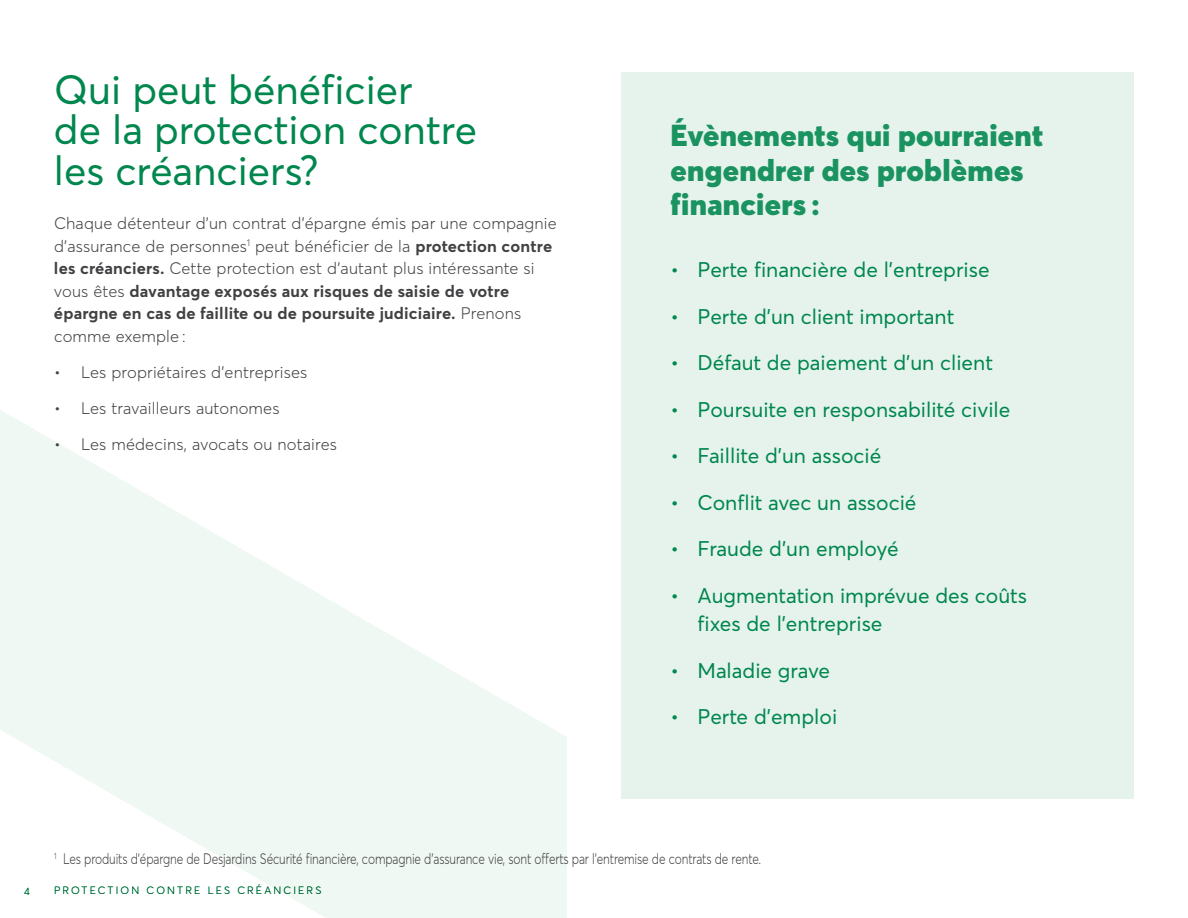
<style>
.page{position:relative;width:1188px;height:918px;background:#fff}
.page>*{position:absolute;margin:0;border:0;box-sizing:border-box;transform-origin:0 0}
.t1{font:40.5px/40.5px "Averta";color:#00874e}
.t2{font:900 30px/34.5px "Averta";letter-spacing:.01em;color:#1a9360}
.t3{font:21px/28.5px "Averta";color:#00874e}
.t4{font:300 16.5px/22.5px "Averta";letter-spacing:.01em;color:#414042}
.t5{font:300 15px "Averta";letter-spacing:-.01em;color:#414042;scale:.8 1}
.t6{font:300 10.5px "Averta";letter-spacing:.21em;color:#00874e}
.s1{font-weight:700}
</style>
<div class="page">
<svg style="left:0;top:410px;width:567px;height:508px;fill:#f0f8f3"></svg>
<div style="left:621px;top:72px;width:513px;height:727px;background:#e6f3ed"></div>
<h3 class="t1" style="left:54px;top:69px;width:425px">Qui peut bénéficier<br>de la protection contre les créanciers?</h3>
<p class="t4" style="left:54px;top:212px;width:504px">Chaque détenteur d’un contrat d’épargne émis par une compagnie d’assurance de personnes<sup>1</sup> peut bénéficier de la <span class="s1">protection contre les créanciers.</span> Cette protection est d’autant plus intéressante si vous êtes <span class="s1">davantage exposés aux risques de saisie de votre épargne en cas de faillite ou de poursuite judiciaire.</span> Prenons comme exemple :</p>
<p class="t4" style="left:54px;top:361px;width:255px">• Les propriétaires d’entreprises</p>
<p class="t4" style="left:54px;top:397px;width:227px">• Les travailleurs autonomes</p>
<p class="t4" style="left:54px;top:433px;width:284px">• Les médecins, avocats ou notaires</p>
<h4 class="t2" style="left:671px;top:118px;width:374px">Évènements qui pourraient engendrer des problèmes financiers :</h4>
<p class="t3" style="left:671px;top:256px;width:321px">• Perte financière de l’entreprise</p>
<p class="t3" style="left:671px;top:302px;width:285px">• Perte d’un client important</p>
<p class="t3" style="left:671px;top:349px;width:324px">• Défaut de paiement d’un client</p>
<p class="t3" style="left:671px;top:395px;width:341px">• Poursuite en responsabilité civile</p>
<p class="t3" style="left:671px;top:442px;width:212px">• Faillite d’un associé</p>
<p class="t3" style="left:671px;top:488px;width:247px">• Conflit avec un associé</p>
<p class="t3" style="left:671px;top:535px;width:229px">• Fraude d’un employé</p>
<p class="t3" style="left:698px;top:581px;width:331px;text-indent:-27px">• Augmentation imprévue des coûts fixes de l’entreprise</p>
<p class="t3" style="left:671px;top:656px;width:161px">• Maladie grave</p>
<p class="t3" style="left:671px;top:703px;width:168px">• Perte d’emploi</p>
<p class="t5" style="left:54px;top:849px;width:886px"><sup>1</sup> Les produits d’épargne de Desjardins Sécurité financière, compagnie d’assurance vie, sont offerts par l’entremise de contrats de rente.</p>
<p class="t6" style="left:24px;top:885px;width:7px">4</p>
<p class="t6" style="left:54px;top:884px;width:269px">PROTECTION CONTRE LES CRÉANCIERS</p>
</div>
